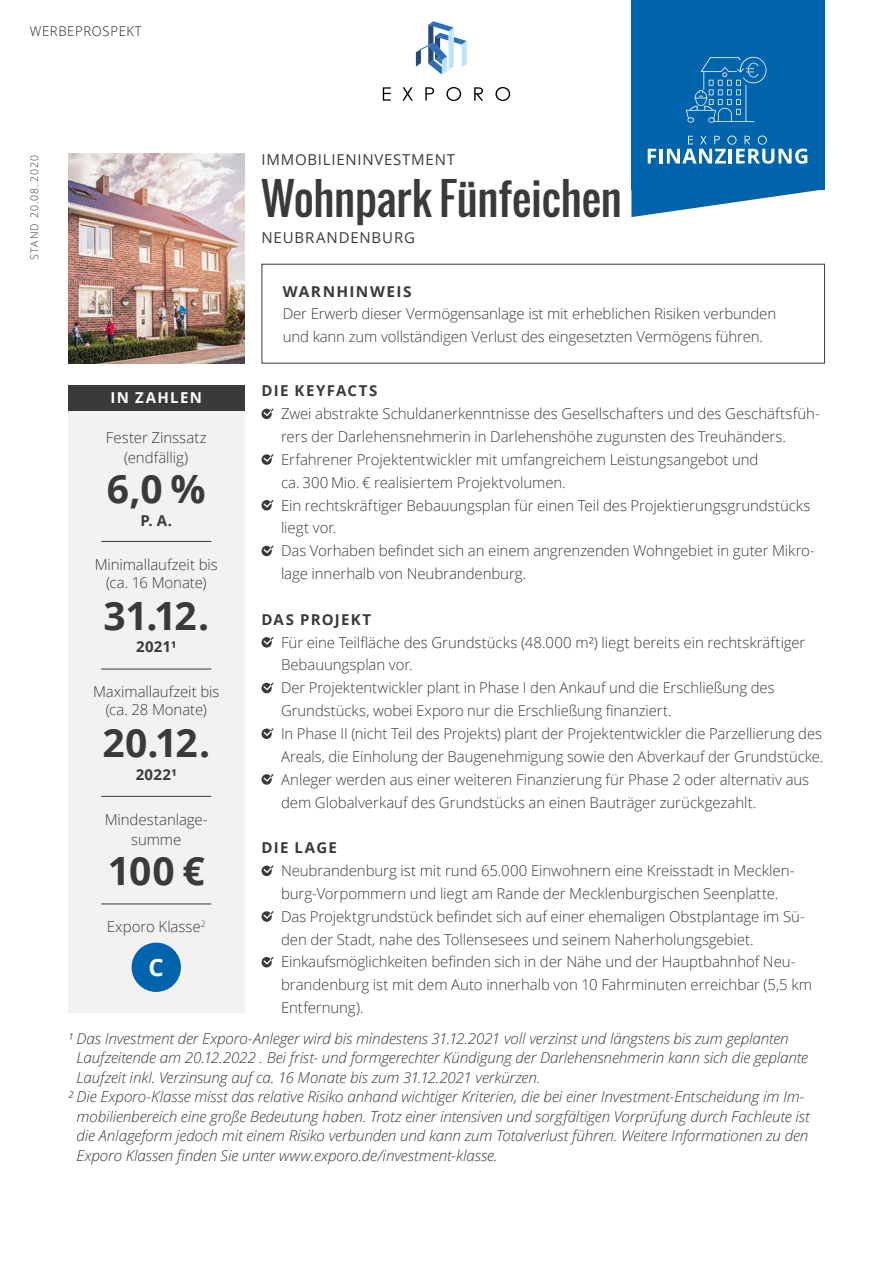
<style>
.page{position:relative;width:893px;height:1263px;background:#fff}
.page>*{position:absolute;margin:0;border:0;box-sizing:border-box;transform-origin:0 0}
.t1{font:43.5px "Oswald";letter-spacing:-.005em;color:#3a3a39}
.t2{font:700 39px "Open Sans";letter-spacing:-.015em;color:#3a3a39}
.t3{font:700 24px "Open Sans";color:#fff}
.t4{font:300 15px/22.8px "Open Sans";letter-spacing:-.005em;color:#3a3a39}
.t5{font:italic 300 15px "Open Sans";letter-spacing:-.01em;color:#3a3a39}
.t6{font:700 15px "Open Sans";letter-spacing:.08em;color:#3a3a39}
.t7{font:15px "Open Sans";letter-spacing:.05em;color:#3a3a39}
.t8{font:700 15px "Open Sans";letter-spacing:.1em;color:#3a3a39}
.t9{font:700 15px "Open Sans";letter-spacing:.085em;color:#fff}
.t10{font:300 13.5px "Open Sans";letter-spacing:.05em;color:#222}
.t11{font:300 10.5px "Open Sans";letter-spacing:.1em;color:#3a3a39}
</style>
<div class="page">
<div style="left:68px;top:410px;width:176px;height:603px;background:#f4f1f1"></div>
<div style="left:68px;top:385px;width:176px;height:25px;background:#3a3a39"></div>
<hr style="left:101px;top:541px;width:110px;height:1px;background:#3a3a39">
<hr style="left:101px;top:669px;width:110px;height:1px;background:#3a3a39">
<hr style="left:101px;top:796px;width:110px;height:1px;background:#3a3a39">
<hr style="left:101px;top:903px;width:110px;height:1px;background:#3a3a39">
<img style="left:68px;top:153px;width:176px;height:210px">
<svg style="left:261px;top:408px;width:13px;height:11px"></svg>
<svg style="left:261px;top:454px;width:13px;height:11px"></svg>
<svg style="left:261px;top:500px;width:13px;height:10px"></svg>
<svg style="left:261px;top:545px;width:13px;height:11px"></svg>
<svg style="left:261px;top:637px;width:13px;height:11px"></svg>
<svg style="left:261px;top:683px;width:13px;height:10px"></svg>
<svg style="left:261px;top:728px;width:13px;height:11px"></svg>
<svg style="left:261px;top:774px;width:13px;height:11px"></svg>
<svg style="left:261px;top:865px;width:13px;height:11px"></svg>
<svg style="left:261px;top:911px;width:13px;height:11px"></svg>
<svg style="left:261px;top:957px;width:13px;height:10px"></svg>
<svg style="left:416px;top:21px;width:51px;height:54px"></svg>
<svg style="left:383px;top:87px;width:8px;height:14px"></svg>
<svg style="left:402px;top:87px;width:11px;height:14px"></svg>
<svg style="left:425px;top:87px;width:9px;height:14px"></svg>
<svg style="left:446px;top:87px;width:15px;height:14px"></svg>
<svg style="left:474px;top:87px;width:9px;height:14px"></svg>
<svg style="left:495px;top:87px;width:15px;height:14px"></svg>
<div style="left:261px;top:264px;width:564px;height:99px;border:1px solid #3a3a39"></div>
<svg style="left:631px;top:0;width:194px;height:217px"></svg>
<div style="left:132px;top:942px;width:49px;height:50px;background:#0064ad;border-radius:50%"></div>
<p class="t10" style="left:30px;top:22px;width:113px">WERBEPROSPEKT</p>
<p class="t11" style="left:27px;top:260px;width:106px;rotate:-90deg">STAND 20.08.2020</p>
<p class="t7" style="left:261px;top:149px;width:195px">IMMOBILIENINVESTMENT</p>
<h1 class="t1" style="left:261px;top:166px;width:362px">Wohnpark Fünfeichen</h1>
<p class="t7" style="left:261px;top:227px;width:155px">NEUBRANDENBURG</p>
<p class="t6" style="left:283px;top:281px;width:130px">WARNHINWEIS</p>
<p class="t4" style="left:283px;top:302px;width:495px">Der Erwerb dieser Vermögensanlage ist mit erheblichen Risiken verbunden und kann zum vollständigen Verlust des eingesetzten Vermögens führen.</p>
<p class="t8" style="left:261px;top:380px;width:117px">DIE KEYFACTS</p>
<p class="t4" style="left:281px;top:402px;width:540px">Zwei abstrakte Schuldanerkenntnisse des Gesellschafters und des Geschäftsfüh&shy;rers der Darlehensnehmerin in Darlehenshöhe zugunsten des Treuhänders.<br>Erfahrener Projektentwickler mit umfangreichem Leistungsangebot und<br>ca. 300 Mio. € realisiertem Projektvolumen.<br>Ein rechtskräftiger Bebauungsplan für einen Teil des Projektierungsgrundstücks liegt vor.<br>Das Vorhaben befindet sich an einem angrenzenden Wohngebiet in guter Mikro&shy;lage innerhalb von Neubrandenburg.</p>
<p class="t6" style="left:261px;top:609px;width:111px">DAS PROJEKT</p>
<p class="t4" style="left:281px;top:630px;width:544px">Für eine Teilfläche des Grundstücks (48.000 m²) liegt bereits ein rechtskräftiger Bebauungsplan vor.<br>Der Projektentwickler plant in Phase I den Ankauf und die Erschließung des Grundstücks, wobei Exporo nur die Erschließung finanziert.<br>In Phase II (nicht Teil des Projekts) plant der Projektentwickler die Parzellierung des Areals, die Einholung der Baugenehmigung sowie den Abverkauf der Grundstücke.<br>Anleger werden aus einer weiteren Finanzierung für Phase 2 oder alternativ aus dem Globalverkauf des Grundstücks an einen Bauträger zurückgezahlt.</p>
<p class="t6" style="left:261px;top:837px;width:77px">DIE LAGE</p>
<p class="t4" style="left:281px;top:859px;width:533px">Neubrandenburg ist mit rund 65.000 Einwohnern eine Kreisstadt in Mecklen&shy;burg-Vorpommern und liegt am Rande der Mecklenburgischen Seenplatte.<br>Das Projektgrundstück befindet sich auf einer ehemaligen Obstplantage im Sü&shy;den der Stadt, nahe des Tollensesees und seinem Naherholungsgebiet.<br>Einkaufsmöglichkeiten befinden sich in der Nähe und der Hauptbahnhof Neu&shy;brandenburg ist mit dem Auto innerhalb von 10 Fahrminuten erreichbar (5,5 km Entfernung).</p>
<p class="t5" style="left:68px;top:1028px;width:722px">¹ Das Investment der Exporo-Anleger wird bis mindestens 31.12.2021 voll verzinst und längstens bis zum geplanten</p>
<p class="t5" style="left:77px;top:1048px;width:733px">Laufzeitende am 20.12.2022 . Bei frist- und formgerechter Kündigung der Darlehensnehmerin kann sich die geplante</p>
<p class="t5" style="left:77px;top:1067px;width:465px">Laufzeit inkl. Verzinsung auf ca. 16 Monate bis zum 31.12.2021 verkürzen.</p>
<p class="t5" style="left:68px;top:1087px;width:738px">² Die Exporo-Klasse misst das relative Risiko anhand wichtiger Kriterien, die bei einer Investment-Entscheidung im Im-</p>
<p class="t5" style="left:77px;top:1106px;width:735px">mobilienbereich eine große Bedeutung haben. Trotz einer intensiven und sorgfältigen Vorprüfung durch Fachleute ist</p>
<p class="t5" style="left:77px;top:1126px;width:733px">die Anlageform jedoch mit einem Risiko verbunden und kann zum Totalverlust führen. Weitere Informationen zu den</p>
<p class="t5" style="left:77px;top:1145px;width:423px">Exporo Klassen finden Sie unter www.exporo.de/investment-klasse.</p>
<p class="t9" style="left:111px;top:387px;width:93px">IN ZAHLEN</p>
<p class="t4" style="left:106px;top:427px;width:102px;line-height:19.5px;text-align:center">Fester Zinssatz (endfällig)</p>
<h2 class="t2" style="left:107px;top:461px;width:100px">6,0 %</h2>
<p class="t6" style="left:140px;top:509px;width:33px">P. A.</p>
<p class="t4" style="left:95px;top:555px;width:125px;line-height:18px;text-align:center">Minimallaufzeit bis (ca. 16 Monate)</p>
<h2 class="t2" style="left:103px;top:588px;width:107px">31.12.</h2>
<p class="t6" style="left:136px;top:636px;width:42px">2021¹</p>
<p class="t4" style="left:93px;top:682px;width:128px;line-height:18px;text-align:center">Maximallaufzeit bis (ca. 28 Monate)</p>
<h2 class="t2" style="left:102px;top:715px;width:109px">20.12.</h2>
<p class="t6" style="left:136px;top:764px;width:43px">2022¹</p>
<p class="t4" style="left:105px;top:810px;width:105px;line-height:19.5px;text-align:center">Mindestanlage&shy;summe</p>
<h2 class="t2" style="left:108px;top:843px;width:98px">100 €</h2>
<p class="t4" style="left:107px;top:915px;width:100px">Exporo Klasse<sup>2</sup></p>
<h3 class="t3" style="left:149px;top:951px;width:17px">C</h3>
</div>
